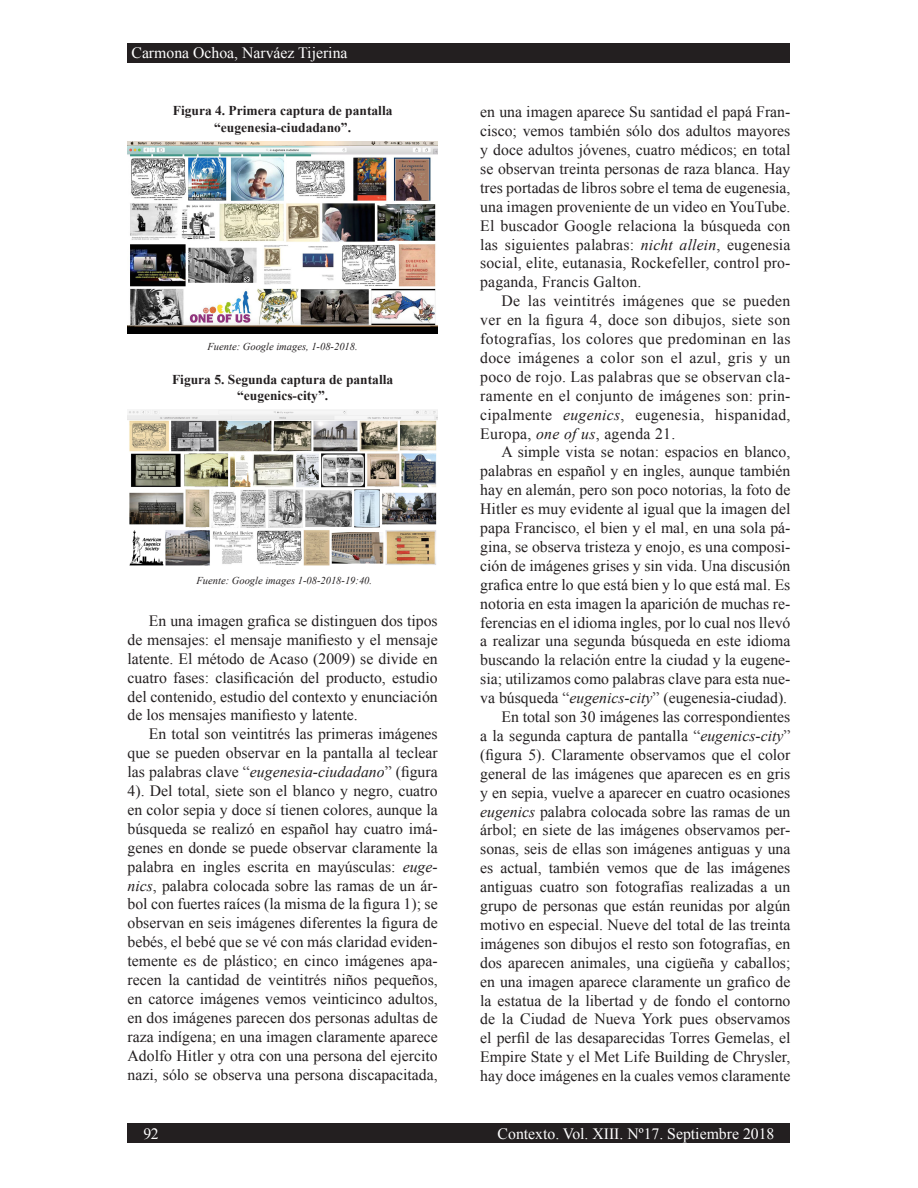
<style>
.page{position:relative;width:918px;height:1188px;background:#fff}
.page>*{position:absolute;margin:0;border:0;box-sizing:border-box;transform-origin:0 0}
.t1{font:15.75px/18.9px "Times New Roman";color:#231f20;text-align:justify}
.t2{font:15.75px "Times New Roman";color:#fff}
.t3{font:15.75px "Times New Roman";color:#fcfcfc}
.t4{font:700 13.5px/16.2px "Times New Roman";color:#231f20;text-align:center}
.t5{font:italic 10.5px "Times New Roman";color:#231f20}
.s1{font-style:italic}
</style>
<div class="page">
<img style="left:128px;top:142px;width:310px;height:191px">
<img style="left:128px;top:410px;width:310px;height:156px">
<div style="left:128px;top:1124px;width:662px;height:19px;background:#231f20"></div>
<div style="left:128px;top:44px;width:662px;height:19px;background:#231f20"></div>
<p class="t2" style="left:131px;top:42px;width:218px">Carmona Ochoa, Narváez Tijerina</p>
<p class="t4" style="left:173px;top:102px;width:221px">Figura 4. Primera captura de pantalla “eugenesia-ciudadano”.</p>
<p class="t5" style="left:208px;top:339px;width:152px">Fuente: Google images, 1-08-2018.</p>
<p class="t4" style="left:172px;top:371px;width:223px">Figura 5. Segunda captura de pantalla “eugenics-city”.</p>
<p class="t5" style="left:197px;top:574px;width:177px">Fuente: Google images 1-08-2018-19:40.</p>
<p class="t1" style="left:128px;top:611px;width:312px;text-indent:21px">En una imagen grafica se distinguen dos tipos de mensajes: el mensaje manifiesto y el mensaje latente. El método de Acaso (2009) se divide en cuatro fases: clasificación del producto, estudio del contenido, estudio del contexto y enunciación de los mensajes manifiesto y latente.</p>
<p class="t1" style="left:128px;top:724px;width:312px;text-indent:21px">En total son veintitrés las primeras imágenes que se pueden observar en la pantalla al teclear las palabras clave “<span class="s1">eugenesia-ciudadano</span>” (figura 4). Del total, siete son el blanco y negro, cuatro en color sepia y doce sí tienen colores, aunque la búsqueda se realizó en español hay cuatro imá&shy;genes en donde se puede observar claramente la palabra en ingles escrita en mayúsculas: <span class="s1">euge&shy;nics</span>, palabra colocada sobre las ramas de un ár&shy;bol con fuertes raíces (la misma de la figura 1); se observan en seis imágenes diferentes la figura de bebés, el bebé que se vé con más claridad eviden&shy;temente es de plástico; en cinco imágenes apa&shy;recen la cantidad de veintitrés niños pequeños, en catorce imágenes vemos veinticinco adultos, en dos imágenes parecen dos personas adultas de raza indígena; en una imagen claramente aparece Adolfo Hitler y otra con una persona del ejercito nazi, sólo se observa una persona discapacitada,</p>
<p class="t1" style="left:480px;top:102px;width:312px">en una imagen aparece Su santidad el papá Fran&shy;cisco; vemos también sólo dos adultos mayores y doce adultos jóvenes, cuatro médicos; en total se observan treinta personas de raza blanca. Hay tres portadas de libros sobre el tema de eugenesia, una imagen proveniente de un video en YouTube.<br>El buscador Google relaciona la búsqueda con las siguientes palabras: <span class="s1">nicht allein</span>, eugenesia social, elite, eutanasia, Rockefeller, control pro&shy;paganda, Francis Galton.</p>
<p class="t1" style="left:480px;top:291px;width:312px;text-indent:21px">De las veintitrés imágenes que se pueden ver en la figura 4, doce son dibujos, siete son fotografías, los colores que predominan en las doce imágenes a color son el azul, gris y un poco de rojo. Las palabras que se observan cla&shy;ramente en el conjunto de imágenes son: prin&shy;cipalmente <span class="s1">eugenics</span>, eugenesia, hispanidad, Europa, <span class="s1">one of us</span>, agenda 21.</p>
<p class="t1" style="left:480px;top:442px;width:312px;text-align:right">A simple vista se notan: espacios en blanco, palabras en español y en ingles, aunque también hay en alemán, pero son poco notorias, la foto de Hitler es muy evidente al igual que la imagen del papa Francisco, el bien y el mal, en una sola pá&shy;gina, se observa tristeza y enojo, es una composi&shy;ción de imágenes grises y sin vida. Una discusión grafica entre lo que está bien y lo que está mal. Es notoria en esta imagen la aparición de muchas re&shy;ferencias en el idioma ingles, por lo cual nos llevó a realizar una segunda búsqueda en este idioma buscando la relación entre la ciudad y la eugene&shy;sia; utilizamos como palabras clave para esta nue&shy;va búsqueda “<span class="s1">eugenics-city</span>” (eugenesia-ciudad).<br>En total son 30 imágenes las correspondientes<br>a la segunda captura de pantalla “<span class="s1">eugenics-city</span>” (figura 5). Claramente observamos que el color general de las imágenes que aparecen es en gris y en sepia, vuelve a aparecer en cuatro ocasiones <span class="s1">eugenics</span> palabra colocada sobre las ramas de un árbol; en siete de las imágenes observamos per&shy;sonas, seis de ellas son imágenes antiguas y una es actual, también vemos que de las imágenes antiguas cuatro son fotografías realizadas a un grupo de personas que están reunidas por algún motivo en especial. Nueve del total de las treinta imágenes son dibujos el resto son fotografías, en dos aparecen animales, una cigüeña y caballos; en una imagen aparece claramente un grafico de la estatua de la libertad y de fondo el contorno de la Ciudad de Nueva York pues observamos el perfil de las desaparecidas Torres Gemelas, el Empire State y el Met Life Building de Chrysler, hay doce imágenes en la cuales vemos claramente</p>
<p class="t3" style="left:144px;top:1123px;width:17px">92</p>
<p class="t2" style="left:498px;top:1123px;width:278px">Contexto. Vol. XIII. Nº17. Septiembre 2018</p>
</div>
